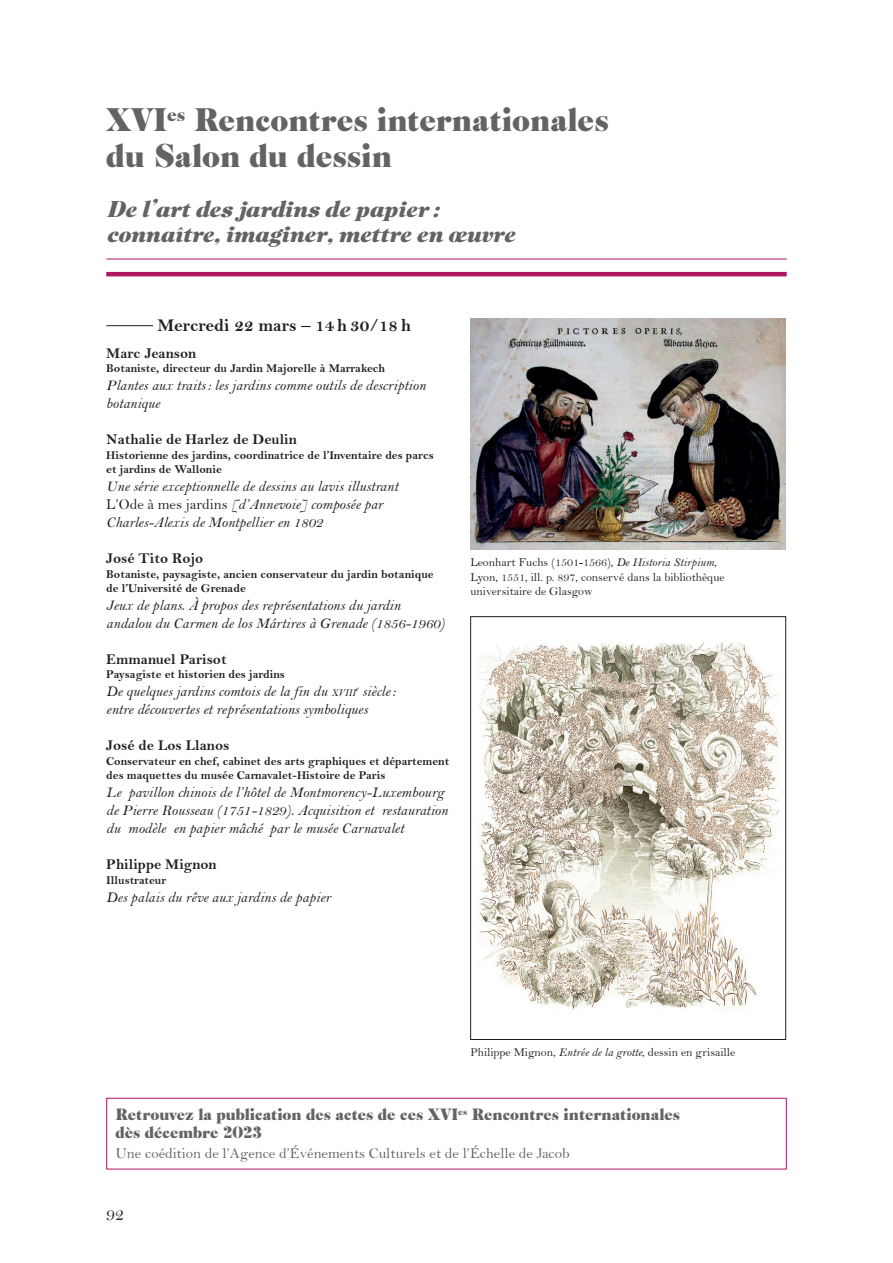
<style>
.page{position:relative;width:893px;height:1263px;background:#fff}
.page>*{position:absolute;margin:0;border:0;box-sizing:border-box;transform-origin:0 0}
.t1{font:30px "Cabernet JF Pro";color:#636366}
.t2{font:italic 21px "Cabernet JF Pro";color:#636366}
.t3{font:18px "Bell MT Bold";color:#231f20}
.t4{font:18px "Bell";color:#231f20}
.t5{font:15px/18px "Bell MT Italic";color:#231f20}
.t6{font:15px "Bell MT Bold";color:#231f20}
.t7{font:15px "Cabernet JF Pro";color:#636366}
.t8{font:15px "Bell";color:#636366}
.t9{font:12px "Bell MT Bold";color:#231f20}
.t10{font:12px "Bell";color:#231f20}
.s1{font-family:"Bell"}
.s2{font-size:10.5px}
.s3{font-family:"Bell MT Italic"}
</style>
<div class="page">
<hr style="left:106px;top:259px;width:681px;height:1px;background:#ae1662">
<hr style="left:106px;top:272px;width:681px;height:4px;background:#ae1662">
<hr style="left:106px;top:325px;width:47px;height:1px;background:#231f20">
<img style="left:478px;top:642px;width:301px;height:367px">
<div style="left:470px;top:616px;width:316px;height:424px;border:1px solid #231f20"></div>
<img style="left:470px;top:319px;width:316px;height:231px">
<p class="t1" style="left:106px;top:103px;width:504px">XVI<sup>es</sup> Rencontres internationales</p>
<p class="t1" style="left:106px;top:139px;width:287px">du Salon du dessin</p>
<p class="t2" style="left:106px;top:198px;width:334px">De l’art des jardins de papier :</p>
<p class="t2" style="left:106px;top:223px;width:410px">connaître, imaginer, mettre en œuvre</p>
<p class="t3" style="left:157px;top:314px;width:255px">Mercredi 22 mars – 14 h 30/18 h</p>
<p class="t6" style="left:106px;top:344px;width:92px">Marc Jeanson</p>
<p class="t9" style="left:106px;top:361px;width:280px">Botaniste, directeur du Jardin Majorelle à Marrakech</p>
<p class="t5" style="left:106px;top:376px;width:321px">Plantes aux traits : les jardins comme outils de description botanique</p>
<p class="t6" style="left:106px;top:431px;width:192px">Nathalie de Harlez de Deulin</p>
<p class="t9" style="left:106px;top:448px;width:329px">Historienne des jardins, coordinatrice de l’Inventaire des parcs</p>
<p class="t9" style="left:106px;top:462px;width:117px">et jardins de Wallonie</p>
<p class="t5" style="left:106px;top:477px;width:293px">Une série exceptionnelle de dessins au lavis illustrant</p>
<p class="t5" style="left:106px;top:495px;width:278px"><span class="s1">L’Ode à mes jardins</span> [d’Annevoie] composée par</p>
<p class="t5" style="left:106px;top:513px;width:218px">Charles-Alexis de Montpellier en 1802</p>
<p class="t6" style="left:106px;top:549px;width:99px">José Tito Rojo</p>
<p class="t9" style="left:106px;top:567px;width:329px">Botaniste, paysagiste, ancien conservateur du jardin botanique</p>
<p class="t9" style="left:106px;top:581px;width:141px">de l’Université de Grenade</p>
<p class="t5" style="left:106px;top:596px;width:296px">Jeux de plans. À propos des représentations du jardin</p>
<p class="t5" style="left:106px;top:614px;width:340px">andalou du Carmen de los Mártires à Grenade (1856-1960)</p>
<p class="t6" style="left:106px;top:650px;width:122px">Emmanuel Parisot</p>
<p class="t9" style="left:106px;top:667px;width:180px">Paysagiste et historien des jardins</p>
<p class="t5" style="left:106px;top:682px;width:291px">De quelques jardins comtois de la fin du <span class="s2">xviii</span><sup>e</sup> siècle :</p>
<p class="t5" style="left:106px;top:700px;width:263px">entre découvertes et représentations symboliques</p>
<p class="t6" style="left:106px;top:737px;width:125px">José de Los Llanos</p>
<p class="t9" style="left:106px;top:754px;width:344px">Conservateur en chef, cabinet des arts graphiques et département</p>
<p class="t9" style="left:106px;top:768px;width:281px">des maquettes du musée Carnavalet-Histoire de Paris</p>
<p class="t5" style="left:106px;top:783px;width:339px">Le pavillon chinois de l’hôtel de Montmorency-Luxembourg</p>
<p class="t5" style="left:106px;top:801px;width:343px">de Pierre Rousseau (1751-1829). Acquisition et restauration</p>
<p class="t5" style="left:106px;top:819px;width:299px">du modèle en papier mâché par le musée Carnavalet</p>
<p class="t6" style="left:106px;top:855px;width:112px">Philippe Mignon</p>
<p class="t9" style="left:106px;top:873px;width:62px">Illustrateur</p>
<p class="t5" style="left:106px;top:888px;width:226px">Des palais du rêve aux jardins de papier</p>
<p class="t10" style="left:470px;top:555px;width:248px">Leonhart Fuchs (1501-1566), <span class="s3">De Historia Stirpium</span>,</p>
<p class="t10" style="left:470px;top:570px;width:256px">Lyon, 1551, ill. p. 897, conservé dans la bibliothèque</p>
<p class="t10" style="left:470px;top:584px;width:124px">universitaire de Glasgow</p>
<p class="t10" style="left:470px;top:1045px;width:266px">Philippe Mignon, <span class="s3">Entrée de la grotte</span>, dessin en grisaille</p>
<p class="t7" style="left:116px;top:1106px;width:566px">Retrouvez la publication des actes de ces XVI<sup>es</sup> Rencontres internationales</p>
<p class="t7" style="left:116px;top:1124px;width:148px">dès décembre 2023</p>
<p class="t8" style="left:116px;top:1144px;width:456px">Une coédition de l’Agence d’Événements Culturels et de l’Échelle de Jacob</p>
<p class="t4" style="left:106px;top:1204px;width:19px">92</p>
</div>
